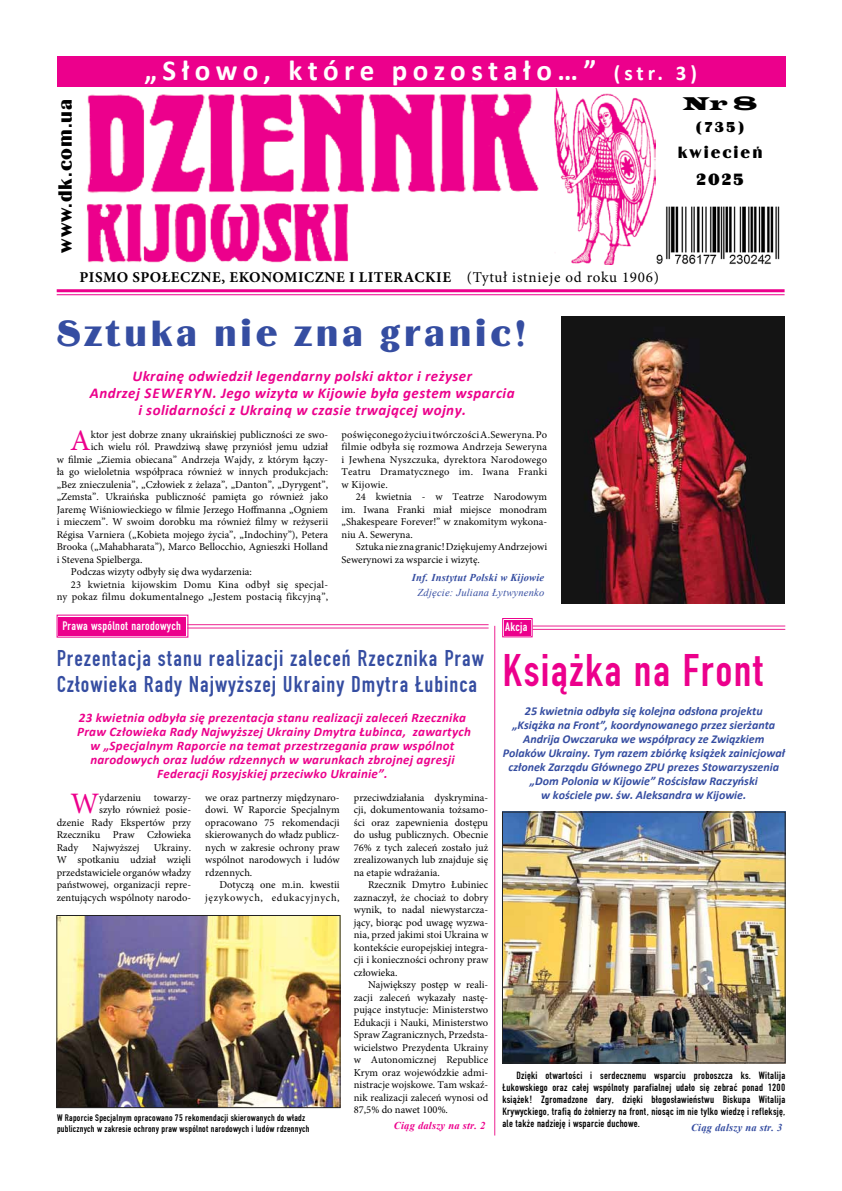
<style>
.page{position:relative;width:842px;height:1191px;background:#fff}
.page>*{position:absolute;margin:0;border:0;box-sizing:border-box;transform-origin:0 0}
.t1{font:48px "Fette Eng DCE";letter-spacing:.025em;color:#ec008c}
.t2{font:38px "Binner DCE";letter-spacing:.1em;color:#354da1}
.t3{font:29.7px "Minion Pro";color:#ec008c}
.t4{font:700 29px "Calibri";letter-spacing:.185em;color:#fff}
.t5{font:24px/26px "Fette Eng DCE";letter-spacing:.04em;color:#354da1}
.t6{font:20px "Binner DCE";letter-spacing:.05em;color:#000}
.t7{font:20px "Latin Wide";color:#000}
.t8{font:17px/26.5px "Binner DCE";letter-spacing:.12em;color:#000;text-align:center}
.t9{font:italic 700 15px/17px "Calibri";letter-spacing:.03em;color:#ec008c;text-align:center}
.t10{font:700 15px "Minion Pro";letter-spacing:.035em;color:#000}
.t11{font:15px "Binner DCE";color:#000}
.t12{font:italic 700 13px/14px "Calibri";letter-spacing:.02em;color:#ec008c;text-align:center}
.t13{font:13px "Fette Eng DCE";letter-spacing:.02em;color:#fff}
.t14{font:italic 700 12px/14px "Calibri";color:#354da1;text-align:center}
.t15{font:11px/12px "Fette Eng DCE";letter-spacing:.02em;color:#000;text-align:justify}
.t16{font:10.5px/12.5px "Minion Pro";color:#000;text-align:justify}
.t17{font:10.5px "Minion Pro";letter-spacing:.02em;color:#000}
.t18{font:10.5px/12.5px "Minion Pro";letter-spacing:.06em;color:#000;text-align:right}
.t19{font:italic 700 10.5px "Times New Roman";letter-spacing:.02em;color:#354da1}
.t20{font:italic 10.5px "Times New Roman";letter-spacing:.02em;color:#354da1}
.t21{font:italic 700 10.5px "Times New Roman";letter-spacing:.02em;color:#ec008c}
.t22{font:10px/11px "Fette Eng DCE";letter-spacing:.02em;color:#000}
.s1{font-size:21px}
.s2{font-size:19px}
.s3{font-weight:400}
</style>
<div class="page">
<img style="left:656px;top:206px;width:124px;height:58px">
<div style="left:57px;top:57px;width:728px;height:30px;background:#ec008c"></div>
<hr style="left:57px;top:289px;width:727px;height:3px;background:#ec008c">
<hr style="left:57px;top:294px;width:727px;height:1px;background:#ec008c">
<img style="left:86px;top:93px;width:453px;height:170px">
<img style="left:555px;top:89px;width:101px;height:176px">
<svg style="left:56px;top:614px;width:133px;height:24px;background:#ef2b9f"></svg>
<div style="left:60px;top:618px;width:125px;height:16px;border:1px solid #ec008c"></div>
<hr style="left:187px;top:624px;width:302px;height:1px;background:#ed2290">
<hr style="left:187px;top:627px;width:302px;height:1px;background:#ed2290">
<svg style="left:502px;top:618px;width:31px;height:19px"></svg>
<div style="left:506px;top:621px;width:23px;height:13px;border:1px solid #ec008c"></div>
<hr style="left:532px;top:625px;width:253px;height:1px;background:#ed2290">
<hr style="left:532px;top:629px;width:253px;height:1px;background:#ed2290">
<hr style="left:494px;top:626px;width:1px;height:509px;background:#ed2290">
<img style="left:562px;top:317px;width:222px;height:286px">
<img style="left:504px;top:814px;width:279px;height:247px">
<img style="left:59px;top:917px;width:279px;height:188px">
<div style="left:57px;top:915px;width:283px;height:192px;border:1px solid #222223"></div>
<div style="left:502px;top:812px;width:283px;height:251px;border:1px solid #222223"></div>
<h3 class="t4" style="left:144px;top:50px;width:554px">„Słowo, które pozostało…” <span class="s1">(str. 3)</span></h3>
<h3 class="t6" style="left:54px;top:253px;width:155px;rotate:-90deg">www.dk.com.ua</h3>
<h3 class="t7" style="left:682px;top:91px;width:77px"><span class="s2">N</span>r 8</h3>
<h3 class="t11" style="left:696px;top:119px;width:50px">(735)</h3>
<h3 class="t8" style="left:678px;top:140px;width:86px">kwiecień<br>2025</h3>
<h3 class="t10" style="left:80px;top:267px;width:581px">PISMO SPOŁECZNE, EKONOMICZNE I LITERACKIE <span class="s3">(Tytuł istnieje od roku 1906)</span></h3>
<h2 class="t2" style="left:57px;top:312px;width:472px">Sztuka nie zna granic!</h2>
<h3 class="t9" style="left:90px;top:367px;width:426px">Ukrainę odwiedził legendarny polski aktor i reżyser<br>Andrzej Seweryn. Jego wizyta w Kijowie była gestem wsparcia i solidarności z Ukrainą w czasie trwającej wojny.</h3>
<h3 class="t3" style="left:70px;top:421px;width:22px">A</h3>
<p class="t16" style="left:91px;top:428px;width:239px">ktor jest dobrze znany ukraińskiej publiczności ze swo-</p>
<p class="t16" style="left:91px;top:441px;width:239px">ich wielu ról. Prawdziwą sławę przyniósł jemu udział</p>
<p class="t16" style="left:57px;top:453px;width:273px">w filmie „Ziemia obiecana” Andrzeja Wajdy, z którym łączy-</p>
<p class="t16" style="left:57px;top:466px;width:273px">ła go wieloletnia współpraca również w innych produkcjach:</p>
<p class="t16" style="left:57px;top:478px;width:273px">„Bez znieczulenia”, „Człowiek z żelaza”, „Danton”, „Dyrygent”,</p>
<p class="t16" style="left:57px;top:491px;width:273px">„Zemsta”. Ukraińska publiczność pamięta go również jako</p>
<p class="t16" style="left:57px;top:503px;width:273px">Jaremę Wiśniowieckiego w filmie Jerzego Hoffmanna „Ogniem</p>
<p class="t16" style="left:57px;top:516px;width:273px">i mieczem”. W swoim dorobku ma również filmy w reżyserii</p>
<p class="t16" style="left:57px;top:528px;width:273px">Régisa Varniera („Kobieta mojego życia”, „Indochiny”), Petera</p>
<p class="t16" style="left:57px;top:541px;width:273px">Brooka („Mahabharata”), Marco Bellocchio, Agnieszki Holland</p>
<p class="t16" style="left:57px;top:553px;width:87px">i Stevena Spielberga.</p>
<p class="t16" style="left:71px;top:566px;width:182px">Podczas wizyty odbyły się dwa wydarzenia:</p>
<p class="t17" style="left:71px;top:577px;width:259px">23 kwietnia kijowskim Domu Kina odbył się specjal-</p>
<p class="t17" style="left:57px;top:590px;width:273px">ny pokaz filmu dokumentalnego „Jestem postacią fikcyjną”,</p>
<p class="t16" style="left:342px;top:428px;width:207px">poświęconego życiu i twórczości A.Seweryna. Po filmie odbyła się rozmowa Andrzeja Seweryna i Jewhena Nyszczuka, dyrektora Narodowego Teatru Dramatycznego im. Iwana Franki w Kijowie.</p>
<p class="t16" style="left:342px;top:491px;width:207px;text-indent:14px">24 kwietnia - w Teatrze Narodowym im. Iwana Franki miał miejsce monodram „Shakespeare Forever!” w znakomitym wykona&shy;niu A. Seweryna.</p>
<p class="t16" style="left:342px;top:541px;width:207px;text-indent:14px">Sztuka nie zna granic! Dziękujemy Andrzejowi<br>Sewerynowi za wsparcie i wizytę.</p>
<p class="t19" style="left:412px;top:570px;width:134px">Inf. Instytut Polski w Kijowie</p>
<p class="t20" style="left:417px;top:585px;width:128px">Zdjęcie: Juliana Łytwynenko</p>
<p class="t13" style="left:62px;top:618px;width:120px">Prawa wspólnot narodowych</p>
<h3 class="t5" style="left:57px;top:646px;width:429px">Prezentacja stanu realizacji zaleceń Rzecznika Praw<br>Człowieka Rady Najwyższej Ukrainy Dmytra Łubinca</h3>
<p class="t12" style="left:77px;top:710px;width:395px">23 kwietnia odbyła się prezentacja stanu realizacji zaleceń Rzecznika Praw Człowieka Rady Najwyższej Ukrainy Dmytra Łubinca, zawartych w „Specjalnym Raporcie na temat przestrzegania praw wspólnot narodowych oraz ludów rdzennych w warunkach zbrojnej agresji Federacji Rosyjskiej przeciwko Ukrainie”.</p>
<h3 class="t3" style="left:70px;top:784px;width:30px">W</h3>
<p class="t16" style="left:99px;top:791px;width:93px">ydarzeniu towarzy-</p>
<p class="t16" style="left:99px;top:804px;width:93px">szyło również posie-</p>
<p class="t16" style="left:57px;top:816px;width:136px">dzenie Rady Ekspertów przy</p>
<p class="t16" style="left:57px;top:829px;width:136px">Rzeczniku Praw Człowieka</p>
<p class="t16" style="left:57px;top:841px;width:23px">Rady</p>
<p class="t16" style="left:93px;top:841px;width:48px">Najwyższej</p>
<p class="t16" style="left:57px;top:841px;width:136px;text-indent:97px">Ukrainy.<br>W spotkaniu udział wzięli przedstawiciele organów władzy państwowej, organizacji repre&shy;zentujących wspólnoty narodo-</p>
<p class="t16" style="left:205px;top:791px;width:136px">we oraz partnerzy międzynaro&shy;dowi. W Raporcie Specjalnym opracowano 75 rekomendacji skierowanych do władz publicz&shy;nych w zakresie ochrony praw wspólnot narodowych i ludów rdzennych.</p>
<p class="t18" style="left:205px;top:878px;width:136px">Dotyczą one m.in. kwestii językowych, edukacyjnych,</p>
<p class="t22" style="left:57px;top:1112px;width:254px">W Raporcie Specjalnym opracowano 75 rekomendacji skierowanych do władz publicznych w zakresie ochrony praw wspólnot narodowych i ludów rdzennych</p>
<p class="t16" style="left:354px;top:791px;width:136px">przeciwdziałania dyskrymina&shy;cji, dokumentowania tożsamo&shy;ści oraz zapewnienia dostępu do usług publicznych. Obecnie 76% z tych zaleceń zostało już zrealizowanych lub znajduje się na etapie wdrażania.</p>
<p class="t16" style="left:354px;top:878px;width:136px;text-indent:14px">Rzecznik Dmytro Łubiniec zaznaczył, że chociaż to dobry wynik, to nadal niewystarcza&shy;jący, biorąc pod uwagę wyzwa&shy;nia, przed jakimi stoi Ukraina w kontekście europejskiej integra&shy;cji i konieczności ochrony praw człowieka.</p>
<p class="t16" style="left:354px;top:978px;width:136px;text-indent:14px">Największy postęp w reali&shy;zacji zaleceń wykazały nastę&shy;pujące instytucje: Ministerstwo Edukacji i Nauki, Ministerstwo Spraw Zagranicznych, Przedsta&shy;wicielstwo Prezydenta Ukrainy w Autonomicznej Republice Krym oraz wojewódzkie admi&shy;nistracje wojskowe. Tam wskaź&shy;nik realizacji zaleceń wynosi od 87,5% do nawet 100%.</p>
<p class="t21" style="left:394px;top:1118px;width:93px">Ciąg dalszy na str. 2</p>
<p class="t13" style="left:505px;top:620px;width:24px">Akcja</p>
<h1 class="t1" style="left:502px;top:644px;width:263px">Książka na Front</h1>
<p class="t14" style="left:503px;top:703px;width:284px">25 kwietnia odbyła się kolejna odsłona projektu „Książka na Front”, koordynowanego przez sierżanta Andrija Owczaruka we współpracy ze Związkiem Polaków Ukrainy. Tym razem zbiórkę książek zainicjował członek Zarządu Głównego ZPU prezes Stowarzyszenia „Dom Polonia w Kijowie” Rościsław Raczyński<br>w kościele pw. św. Aleksandra w Kijowie.</p>
<p class="t15" style="left:502px;top:1070px;width:284px;text-indent:14px">Dzięki otwartości i serdecznemu wsparciu proboszcza ks. Witalija Łukowskiego oraz całej wspólnoty parafialnej udało się zebrać ponad 1200 książek! Zgromadzone dary, dzięki błogosławieństwu Biskupa Witalija Krywyckiego, trafią do żołnierzy na front, niosąc im nie tylko wiedzę i refleksję, ale także nadzieję i wsparcie duchowe.</p>
<p class="t19" style="left:691px;top:1119px;width:93px">Ciąg dalszy na str. 3</p>
</div>
